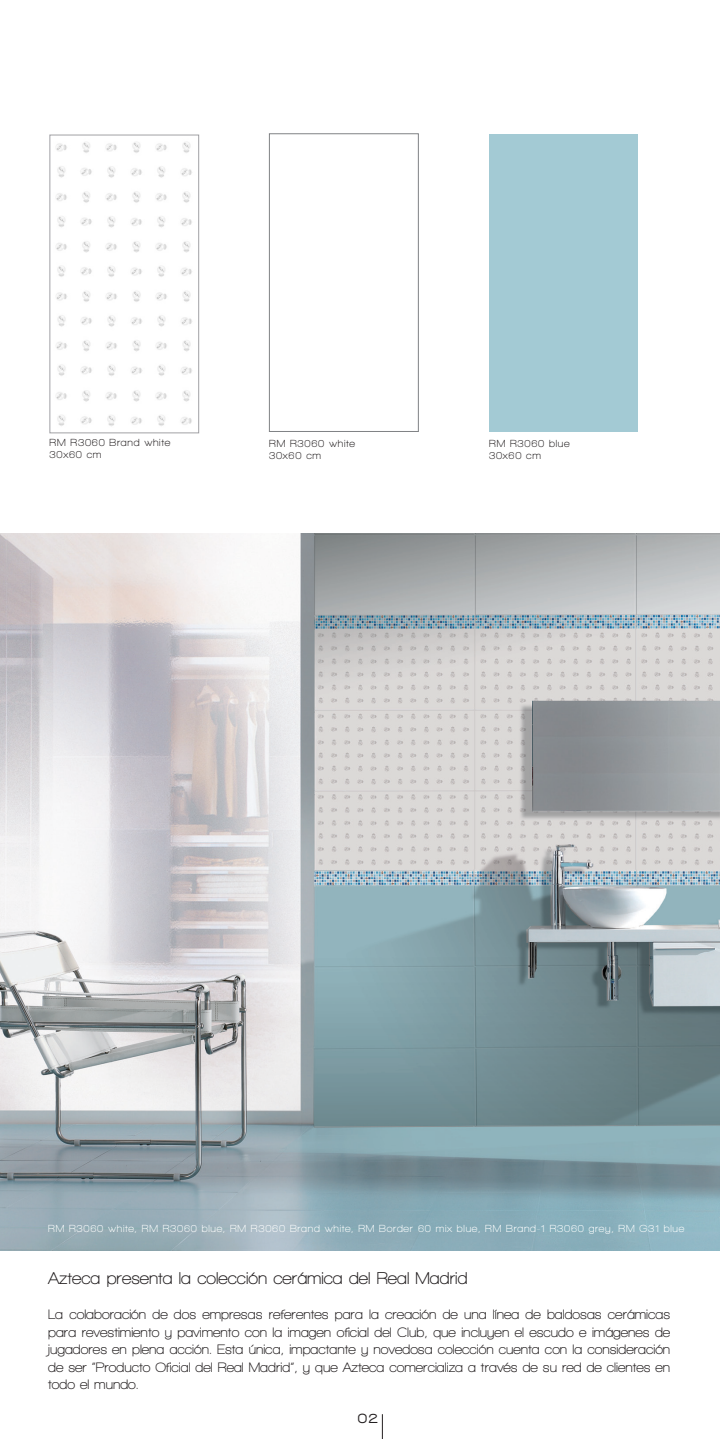
<style>
.page{position:relative;width:720px;height:1439px;background:#fff}
.page>*{position:absolute;margin:0;border:0;box-sizing:border-box;transform-origin:0 0}
.t1{font:700 17.5px "Walkway";color:#231f20}
.t2{font:700 14px/17.5px "Walkway";color:#231f20;text-align:justify}
._13-TEXTOS_INFORMACI{font:900 14px "Walkway Expand";color:#231f20;scale:.85 1}
._3_3-DESPIECES_PAGIN{font:700 10.5px "Walkway";letter-spacing:.065em;color:#fff}
._3_3-DESPIECES_PAGIN-2{font:700 10.5px "Walkway";letter-spacing:.07em;color:#231f20}
</style>
<div class="page">
<img style="left:0;top:533px;width:719px;height:717px">
<div style="left:269px;top:133px;width:149px;height:299px;background:#fff;border:1px solid #808285"></div>
<div style="left:489px;top:134px;width:148px;height:298px;background:#a3cad4"></div>
<img style="left:56px;top:142px;width:136px;height:284px">
<div style="left:50px;top:135px;width:149px;height:298px;border:1px solid #a1a1a5"></div>
<svg style="left:382px;top:1414px;width:1px;height:25px"></svg>
<p class="_3_3-DESPIECES_PAGIN-2" style="left:50px;top:436px;width:122px">RM R3060 Brand white</p>
<p class="_3_3-DESPIECES_PAGIN-2" style="left:50px;top:449px;width:53px">30x60 cm</p>
<p class="_3_3-DESPIECES_PAGIN-2" style="left:269px;top:437px;width:87px">RM R3060 white</p>
<p class="_3_3-DESPIECES_PAGIN-2" style="left:269px;top:450px;width:53px">30x60 cm</p>
<p class="_3_3-DESPIECES_PAGIN-2" style="left:489px;top:437px;width:82px">RM R3060 blue</p>
<p class="_3_3-DESPIECES_PAGIN-2" style="left:489px;top:450px;width:53px">30x60 cm</p>
<p class="_3_3-DESPIECES_PAGIN" style="left:48px;top:1223px;width:637px">RM R3060 white, RM R3060 blue, RM R3060 Brand white, RM Border 60 mix blue, RM Brand-1 R3060 grey, RM G31 blue</p>
<p class="t1" style="left:48px;top:1269px;width:420px">Azteca presenta la colección cerámica del Real Madrid</p>
<p class="t2" style="left:48px;top:1305px;width:623px">La colaboración de dos empresas referentes para la creación de una línea de baldosas cerámicas para revestimiento y pavimento con la imagen oficial del Club, que incluyen el escudo e imágenes de jugadores en plena acción. Esta única, impactante y novedosa colección cuenta con la consideración de ser “Producto Oficial del Real Madrid”, y que Azteca comercializa a través de su red de clientes en todo el mundo.</p>
<p class="_13-TEXTOS_INFORMACI" style="left:358px;top:1411px;width:25px">02</p>
</div>
